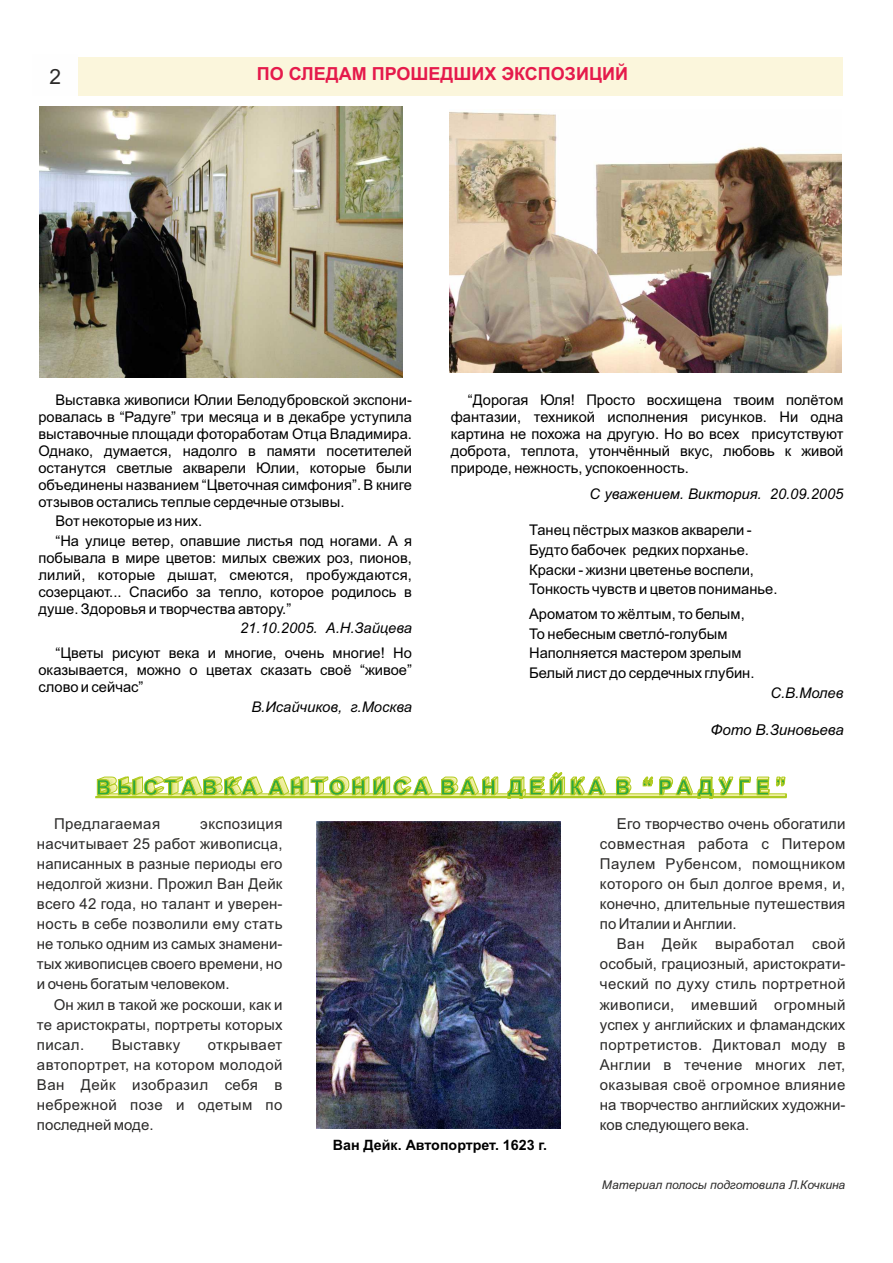
<style>
.page{position:relative;width:893px;height:1263px;background:#fff}
.page>*{position:absolute;margin:0;border:0;box-sizing:border-box;transform-origin:0 0}
.t1{font:21px "Arial";color:#fefefe}
.t2{font:700 18px "Arial";color:#e51a4b}
.t3{font:15px/20.1px "Arial";color:#2b2a29;text-align:justify}
.t4{font:15px "Arial";letter-spacing:.03em;color:#2b2a29}
.t5{font:italic 15px "Arial";color:#000}
.t6{font:14.7px/17px "Arial";color:#000;text-align:justify}
.t7{font:italic 14.7px "Arial";color:#000}
.t8{font:700 14.25px "Arial";color:#000}
.t9{font:italic 12px "Arial";color:#2b2a29}
.s1{color:#2b2a29}
</style>
<div class="page">
<div style="left:42px;top:57px;width:801px;height:38px;background:#fbf6dc"></div>
<div style="left:33px;top:55px;width:45px;height:41px;background:#fefefe"></div>
<img style="left:449px;top:112px;width:392px;height:260px">
<svg style="left:95px;top:772px;width:692px;height:109px"></svg>
<img style="left:316px;top:822px;width:244px;height:306px">
<img style="left:40px;top:106px;width:362px;height:272px">
<h1 class="t1" style="left:34px;top:60px;width:29px">2<span class="s1">2</span></h1>
<p class="t2" style="left:257px;top:67px;width:373px">ПО СЛЕДАМ ПРОШЕДШИХ ЭКСПОЗИЦИЙ</p>
<p class="t6" style="left:38px;top:393px;width:375px;text-indent:17px">Выставка живописи Юлии Белодубровской экспони&shy;ровалась в “Радуге” три месяца и в декабре уступила выставочные площади фотоработам Отца Владимира.<br>Однако, думается, надолго в памяти посетителей останутся светлые акварели Юлии, которые были объединены названием “Цветочная симфония”. В книге отзывов остались теплые сердечные отзывы.</p>
<p class="t6" style="left:55px;top:513px;width:358px;line-height:19.6px">Вот некоторые из них.<br>“На улице ветер, опавшие листья под ногами. А я</p>
<p class="t6" style="left:38px;top:551px;width:375px">побывала в мире цветов: милых свежих роз, пионов, лилий, которые дышат, смеются, пробуждаются, созерцают... Спасибо за тепло, которое родилось в душе. Здоровья и творчества автору.”</p>
<p class="t7" style="left:240px;top:623px;width:173px">21.10.2005. А.Н.Зайцева</p>
<p class="t6" style="left:38px;top:646px;width:375px;text-indent:17px">“Цветы рисуют века и многие, очень многие! Но оказывается, можно о цветах сказать своё “живое” слово и сейчас”</p>
<p class="t7" style="left:251px;top:701px;width:162px">В.Исайчиков, г.Москва</p>
<p class="t4" style="left:54px;top:818px;width:108px">Предлагаемая</p>
<p class="t3" style="left:37px;top:814px;width:247px;text-indent:163px">экспозиция насчитывает 25 работ живописца, написанных в разные периоды его недолгой жизни. Прожил Ван Дейк всего 42 года, но талант и уверен&shy;ность в себе позволили ему стать не только одним из самых знамени&shy;тых живописцев своего времени, но и очень богатым человеком.</p>
<p class="t3" style="left:37px;top:995px;width:247px;text-indent:17px">Он жил в такой же роскоши, как и те аристократы, портреты которых писал.</p>
<p class="t4" style="left:112px;top:1039px;width:70px">Выставку</p>
<p class="t3" style="left:37px;top:1036px;width:247px;text-indent:171px">открывает автопортрет, на котором молодой Ван Дейк изобразил себя в небрежной позе и одетым по последней моде.</p>
<p class="t6" style="left:451px;top:393px;width:394px;text-indent:17px">“Дорогая Юля! Просто восхищена твоим полётом фантазии, техникой исполнения рисунков. Ни одна картина не похожа на другую. Но во всех присутствуют доброта, теплота, утончённый вкус, любовь к живой природе, нежность, успокоенность.</p>
<p class="t7" style="left:590px;top:488px;width:255px">С уважением. Виктория. 20.09.2005</p>
<p class="t6" style="left:529px;top:521px;width:250px;line-height:19.6px;text-align:left">Танец пёстрых мазков акварели - Будто бабочек редких порханье.<br>Краски - жизни цветенье воспели, Тонкость чувств и цветов пониманье.</p>
<p class="t6" style="left:529px;top:605px;width:227px;line-height:19.6px;text-align:left">Ароматом то жёлтым, то белым,<br>То небесным светлó-голубым<br>Наполняется мастером зрелым<br>Белый лист до сердечных глубин.</p>
<p class="t7" style="left:771px;top:687px;width:74px">С.В.Молев</p>
<p class="t5" style="left:710px;top:724px;width:135px">Фото В.Зиновьева</p>
<p class="t3" style="left:600px;top:814px;width:247px;text-indent:17px">Его творчество очень обогатили совместная работа с Питером Паулем Рубенсом, помощником которого он был долгое время, и, конечно, длительные путешествия по Италии и Англии.</p>
<p class="t3" style="left:600px;top:935px;width:247px;text-indent:17px">Ван Дейк выработал свой особый, грациозный, аристократи&shy;ческий по духу стиль портретной живописи, имевший огромный успех у английских и фламандских портретистов. Диктовал моду в Англии в течение многих лет, оказывая своё огромное влияние на творчество английских художни&shy;ков следующего века.</p>
<p class="t8" style="left:333px;top:1140px;width:216px">Ван Дейк. Автопортрет. 1623 г.</p>
<p class="t9" style="left:602px;top:1180px;width:245px">Материал полосы подготовила Л.Кочкина</p>
</div>
